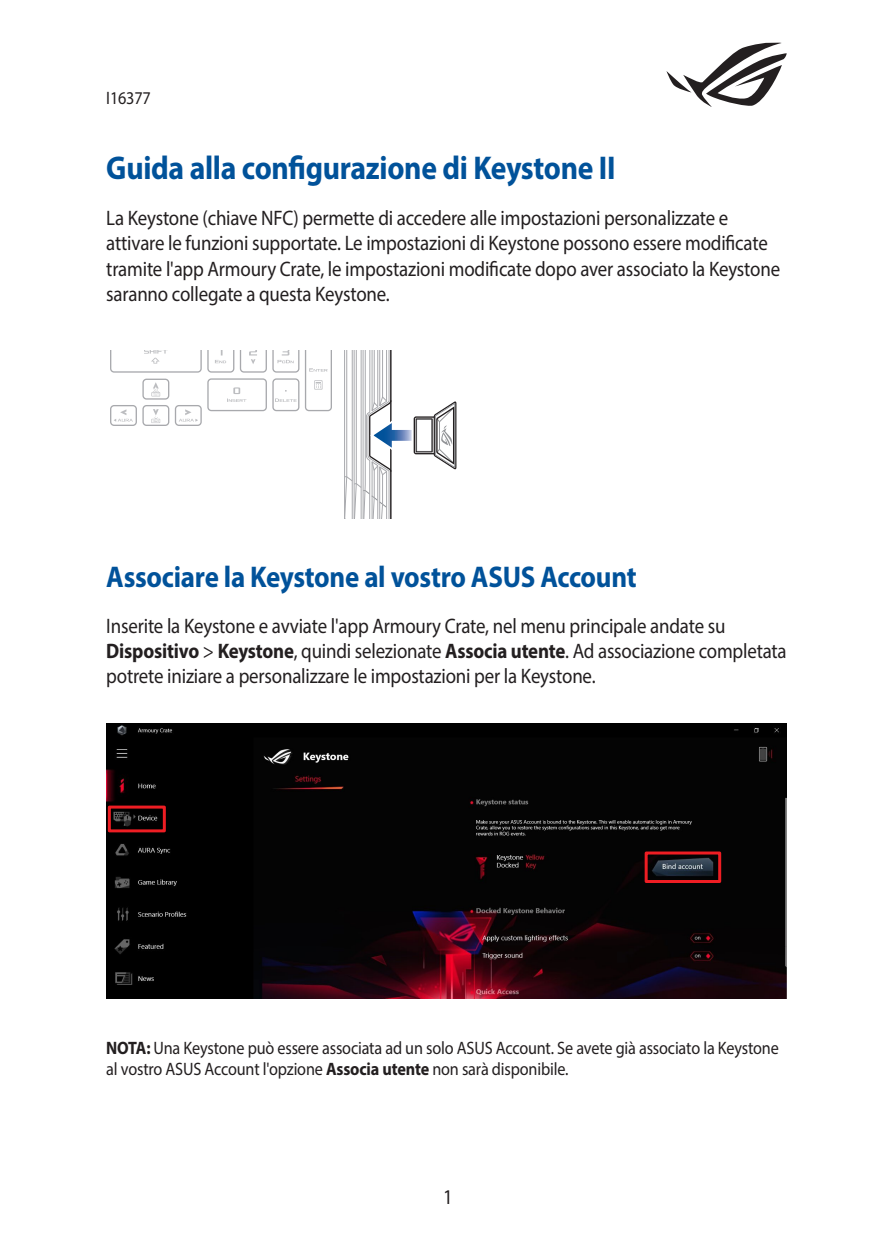
<style>
.page{position:relative;width:893px;height:1259px;background:#fff}
.page>*{position:absolute;margin:0;border:0;box-sizing:border-box;transform-origin:0 0}
.t1{font:700 33px "Myriad Pro";letter-spacing:-.01em;color:#01529a;scale:.9 1}
.t2{font:700 30px "Myriad Pro";letter-spacing:-.01em;color:#01529a;scale:.9 1}
.t3{font:21px/25.2px "Myriad Pro";letter-spacing:-.01em;color:#231f20;scale:.9 1}
.t4{font:18px/21.6px "Myriad Pro";letter-spacing:-.01em;color:#231f20;scale:.9 1}
.s1{font-weight:700}
</style>
<div class="page">
<svg style="left:666px;top:42px;width:121px;height:65px"></svg>
<svg style="left:110px;top:350px;width:219px;height:76px"></svg>
<div style="left:208px;top:379px;width:58px;height:31px;background:#fff;border-radius:3px"></div>
<div style="left:207px;top:378px;width:60px;height:33px;border:1px solid #a8a9ad;border-radius:3px"></div>
<div style="left:273px;top:379px;width:26px;height:31px;background:#fff;border-radius:3px"></div>
<div style="left:272px;top:378px;width:27px;height:33px;border:1px solid #a8a9ad;border-radius:3px"></div>
<div style="left:111px;top:406px;width:25px;height:19px;background:#fff;border-radius:3px"></div>
<div style="left:110px;top:405px;width:27px;height:21px;border:1px solid #a8a9ad;border-radius:3px"></div>
<div style="left:143px;top:406px;width:26px;height:19px;background:#fff;border-radius:3px"></div>
<div style="left:142px;top:405px;width:27px;height:21px;border:1px solid #a8a9ad;border-radius:3px"></div>
<div style="left:143px;top:379px;width:26px;height:20px;background:#fff;border-radius:3px"></div>
<div style="left:142px;top:379px;width:27px;height:21px;border:1px solid #a8a9ad;border-radius:3px"></div>
<div style="left:175px;top:406px;width:26px;height:19px;background:#fff;border-radius:3px"></div>
<div style="left:175px;top:405px;width:27px;height:21px;border:1px solid #a8a9ad;border-radius:3px"></div>
<svg style="left:151px;top:409px;width:9px;height:14px"></svg>
<svg style="left:151px;top:382px;width:9px;height:14px"></svg>
<svg style="left:114px;top:409px;width:19px;height:13px"></svg>
<svg style="left:179px;top:409px;width:19px;height:13px"></svg>
<svg style="left:275px;top:398px;width:22px;height:4px"></svg>
<svg style="left:227px;top:387px;width:19px;height:15px"></svg>
<svg style="left:240px;top:350px;width:59px;height:23px"></svg>
<svg style="left:110px;top:350px;width:124px;height:23px"></svg>
<svg style="left:305px;top:350px;width:27px;height:61px"></svg>
<svg style="left:344px;top:350px;width:113px;height:169px"></svg>
<img style="left:106px;top:724px;width:681px;height:274px">
<div style="left:108px;top:805px;width:58px;height:27px;border:3px solid #ee1d23"></div>
<div style="left:645px;top:851px;width:76px;height:32px;border:3px solid #ee1d23"></div>
<p class="t4" style="left:106px;top:87px;width:51px">I16377</p>
<h1 class="t1" style="left:106px;top:146px;width:567px">Guida alla configurazione di Keystone II</h1>
<p class="t3" style="left:106px;top:205px;width:750px">La Keystone (chiave NFC) permette di accedere alle impostazioni personalizzate e attivare le funzioni supportate. Le impostazioni di Keystone possono essere modificate tramite l'app Armoury Crate, le impostazioni modificate dopo aver associato la Keystone saranno collegate a questa Keystone.</p>
<h2 class="t2" style="left:106px;top:557px;width:591px">Associare la Keystone al vostro ASUS Account</h2>
<p class="t3" style="left:106px;top:612px;width:757px">Inserite la Keystone e avviate l'app Armoury Crate, nel menu principale andate su<br><span class="s1">Dispositivo</span> &gt; <span class="s1">Keystone</span>, quindi selezionate <span class="s1">Associa utente</span>. Ad associazione completata potrete iniziare a personalizzare le impostazioni per la Keystone.</p>
<p class="t4" style="left:106px;top:1036px;width:749px"><span class="s1">NOTA:</span> Una Keystone può essere associata ad un solo ASUS Account. Se avete già associato la Keystone al vostro ASUS Account l'opzione <span class="s1">Associa utente</span> non sarà disponibile.</p>
<p class="t3" style="left:443px;top:1184px;width:12px">1</p>
</div>
